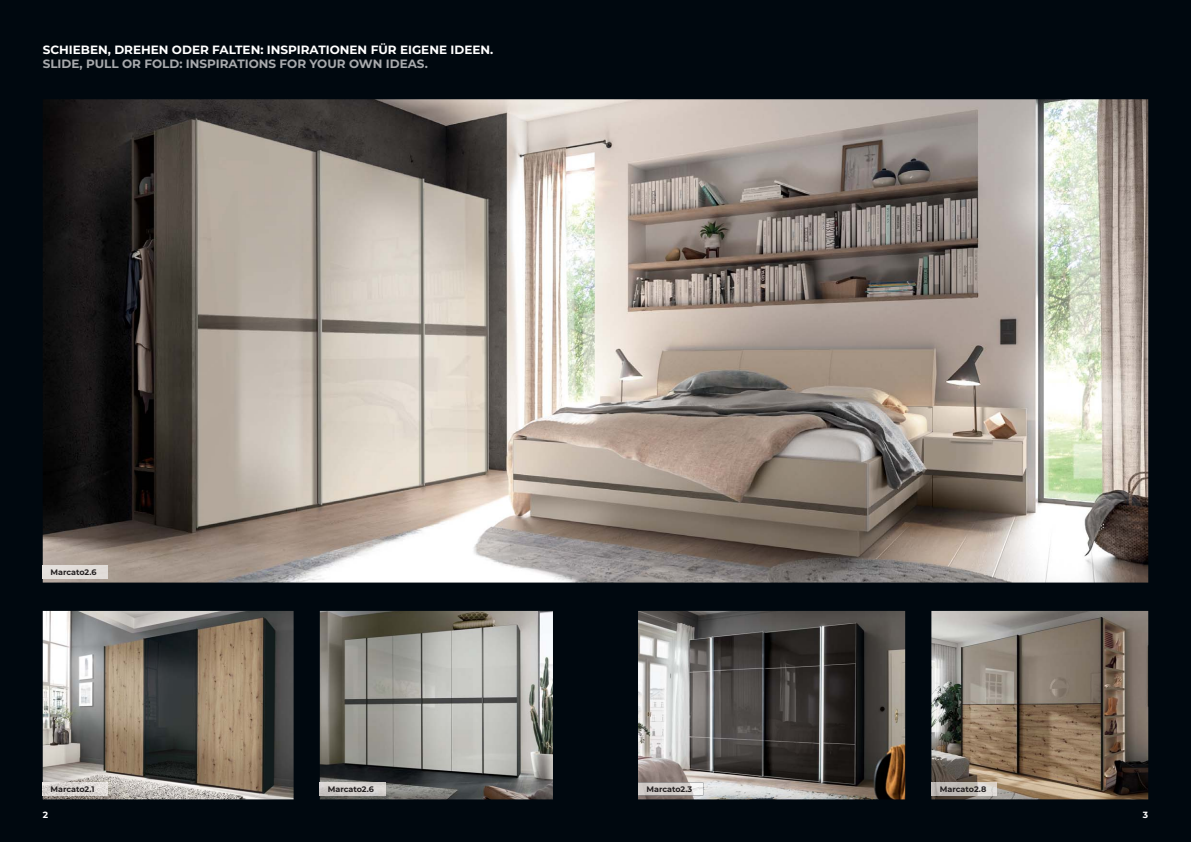
<style>
.page{position:relative;width:1191px;height:842px;background:#00080f}
.page>*{position:absolute;margin:0;border:0;box-sizing:border-box;transform-origin:0 0}
.t1{font:700 12px "Montserrat";color:#fff}
.t2{font:700 12px "Montserrat";color:#a7a9ac}
.t3{font:700 9px "Montserrat";color:#fff}
.t4{font:700 8px "Montserrat";color:#231f20}
</style>
<div class="page">
<img style="left:43px;top:611px;width:251px;height:188px">
<img style="left:320px;top:611px;width:233px;height:188px">
<img style="left:638px;top:611px;width:267px;height:188px">
<img style="left:931px;top:611px;width:217px;height:188px">
<img style="left:43px;top:99px;width:1105px;height:484px">
<img style="left:43px;top:782px;width:65px;height:13px">
<img style="left:320px;top:782px;width:65px;height:13px">
<img style="left:638px;top:782px;width:65px;height:13px">
<img style="left:931px;top:782px;width:66px;height:13px">
<img style="left:43px;top:565px;width:65px;height:13px">
<p class="t1" style="left:43px;top:43px;width:452px">SCHIEBEN, DREHEN ODER FALTEN: INSPIRATIONEN FÜR EIGENE IDEEN.</p>
<p class="t2" style="left:43px;top:57px;width:387px">SLIDE, PULL OR FOLD: INSPIRATIONS FOR YOUR OWN IDEAS.</p>
<p class="t4" style="left:51px;top:568px;width:48px">Marcato2.6</p>
<p class="t4" style="left:51px;top:785px;width:46px">Marcato2.1</p>
<p class="t4" style="left:328px;top:785px;width:48px">Marcato2.6</p>
<p class="t4" style="left:647px;top:785px;width:47px">Marcato2.3</p>
<p class="t4" style="left:940px;top:785px;width:48px">Marcato2.8</p>
<p class="t3" style="left:43px;top:810px;width:7px">2</p>
<p class="t3" style="left:1143px;top:810px;width:7px">3</p>
</div>
